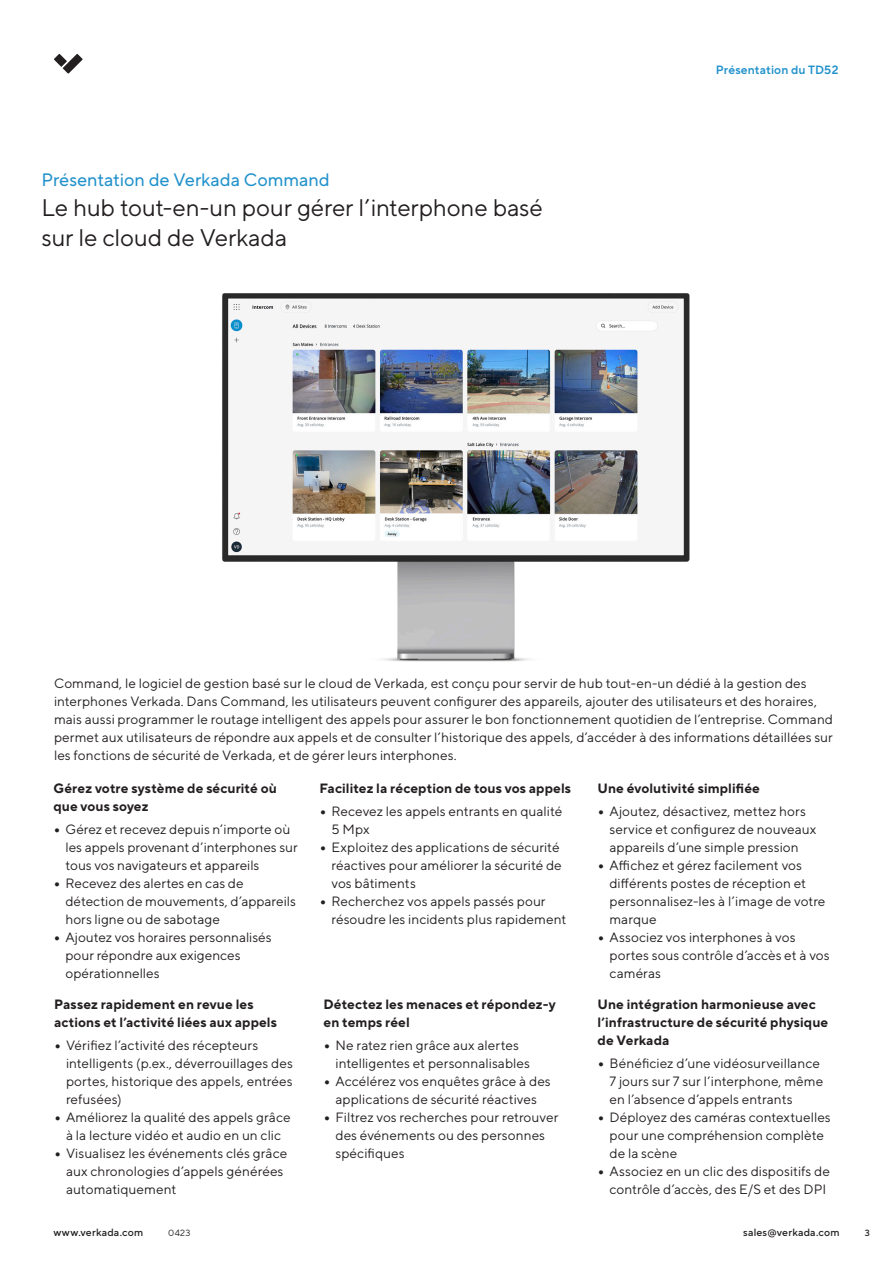
<style>
.page{position:relative;width:893px;height:1263px;background:#fff}
.page>*{position:absolute;margin:0;border:0;box-sizing:border-box;transform-origin:0 0}
.t1{font:24px/30px "TT Norms Pro";letter-spacing:-.005em;color:#231f20}
.t2{font:18px "TT Norms Pro";color:#2292cc}
.t3{font:13.5px/18px "TT Norms Pro";letter-spacing:.005em;color:#231f20}
.Level_3-Body_Title-S{font:700 13.5px/18px "TT Norms Pro";letter-spacing:.01em;color:#231f20}
.t4{font:600 12px "TT Norms Pro";letter-spacing:.01em;color:#2292cc}
.t5{font:500 10.5px "TT Norms Pro";letter-spacing:.02em;color:#231f20}
.t6{font:9px "TT Norms Pro";color:#231f20}
.t7{font:500 9px "TT Norms Pro";color:#231f20}
.s1{font-weight:900}
</style>
<div class="page">
<svg style="left:54px;top:54px;width:29px;height:20px"></svg>
<img style="left:222px;top:293px;width:468px;height:369px">
<p class="t2" style="left:41px;top:167px;width:290px">Présentation de Verkada Command</p>
<p class="t1" style="left:41px;top:191px;width:503px">Le hub tout-en-un pour gérer l’interphone basé sur le cloud de Verkada</p>
<p class="t4" style="left:716px;top:61px;width:124px">Présentation du TD52</p>
<p class="t3" style="left:54px;top:673px;width:780px">Command, le logiciel de gestion basé sur le cloud de Verkada, est conçu pour servir de hub tout-en-un dédié à la gestion des interphones Verkada. Dans Command, les utilisateurs peuvent configurer des appareils, ajouter des utilisateurs et des horaires, mais aussi programmer le routage intelligent des appels pour assurer le bon fonctionnement quotidien de l’entreprise. Command permet aux utilisateurs de répondre aux appels et de consulter l’historique des appels, d’accéder à des informations détaillées sur les fonctions de sécurité de Verkada, et de gérer leurs interphones.</p>
<p class="Level_3-Body_Title-S" style="left:597px;top:778px;width:164px">Une évolutivité simplifiée</p>
<p class="t3" style="left:609px;top:801px;width:208px;text-indent:-12px"><span class="s1">•</span> Ajoutez, désactivez, mettez hors service et configurez de nouveaux appareils d’une simple pression</p>
<p class="t3" style="left:609px;top:855px;width:217px;text-indent:-12px"><span class="s1">•</span> Affichez et gérez facilement vos différents postes de réception et personnalisez-les à l’image de votre marque</p>
<p class="t3" style="left:609px;top:927px;width:222px;text-indent:-12px"><span class="s1">•</span> Associez vos interphones à vos portes sous contrôle d’accès et à vos caméras</p>
<p class="Level_3-Body_Title-S" style="left:53px;top:778px;width:225px">Gérez votre système de sécurité où que vous soyez</p>
<p class="t3" style="left:65px;top:819px;width:234px;text-indent:-12px"><span class="s1">•</span> Gérez et recevez depuis n’importe où les appels provenant d’interphones sur tous vos navigateurs et appareils</p>
<p class="t3" style="left:65px;top:873px;width:232px;text-indent:-12px"><span class="s1">•</span> Recevez des alertes en cas de détection de mouvements, d’appareils hors ligne ou de sabotage</p>
<p class="t3" style="left:65px;top:927px;width:208px;text-indent:-12px"><span class="s1">•</span> Ajoutez vos horaires personnalisés pour répondre aux exigences opérationnelles</p>
<p class="Level_3-Body_Title-S" style="left:54px;top:994px;width:224px">Passez rapidement en revue les actions et l’activité liées aux appels</p>
<p class="t3" style="left:66px;top:1035px;width:228px;text-indent:-12px"><span class="s1">•</span> Vérifiez l’activité des récepteurs intelligents (p.ex., déverrouillages des portes, historique des appels, entrées refusées)</p>
<p class="t3" style="left:54px;top:1107px;width:238px;text-align:center"><span class="s1">•</span> Améliorez la qualité des appels grâce à la lecture vidéo et audio en un clic</p>
<p class="t3" style="left:66px;top:1143px;width:223px;text-indent:-12px"><span class="s1">•</span> Visualisez les événements clés grâce aux chronologies d’appels générées automatiquement</p>
<p class="Level_3-Body_Title-S" style="left:319px;top:778px;width:253px">Facilitez la réception de tous vos appels</p>
<p class="t3" style="left:331px;top:801px;width:232px;text-indent:-12px"><span class="s1">•</span> Recevez les appels entrants en qualité<br>5 Mpx</p>
<p class="t3" style="left:331px;top:837px;width:232px;text-indent:-12px"><span class="s1">•</span> Exploitez des applications de sécurité réactives pour améliorer la sécurité de vos bâtiments</p>
<p class="t3" style="left:331px;top:891px;width:236px;text-indent:-12px"><span class="s1">•</span> Recherchez vos appels passés pour résoudre les incidents plus rapidement</p>
<p class="Level_3-Body_Title-S" style="left:323px;top:994px;width:234px">Détectez les menaces et répondez-y en temps réel</p>
<p class="t3" style="left:335px;top:1035px;width:196px;text-indent:-12px"><span class="s1">•</span> Ne ratez rien grâce aux alertes intelligentes et personnalisables</p>
<p class="t3" style="left:323px;top:1071px;width:229px;text-align:center"><span class="s1">•</span> Accélérez vos enquêtes grâce à des applications de sécurité réactives</p>
<p class="t3" style="left:335px;top:1107px;width:224px;text-indent:-12px"><span class="s1">•</span> Filtrez vos recherches pour retrouver des événements ou des personnes spécifiques</p>
<p class="Level_3-Body_Title-S" style="left:597px;top:994px;width:232px">Une intégration harmonieuse avec l’infrastructure de sécurité physique de Verkada</p>
<p class="t3" style="left:609px;top:1053px;width:215px;text-indent:-12px"><span class="s1">•</span> Bénéficiez d’une vidéosurveillance<br>7 jours sur 7 sur l’interphone, même en l’absence d’appels entrants</p>
<p class="t3" style="left:609px;top:1107px;width:223px;text-indent:-12px"><span class="s1">•</span> Déployez des caméras contextuelles pour une compréhension complète de la scène</p>
<p class="t3" style="left:597px;top:1161px;width:234px;text-align:right"><span class="s1">•</span> Associez en un clic des dispositifs de contrôle d’accès, des E/S et des DPI</p>
<p class="t5" style="left:53px;top:1225px;width:91px">www.verkada.com</p>
<p class="t6" style="left:168px;top:1226px;width:24px">0423</p>
<p class="t5" style="left:743px;top:1225px;width:98px">sales@verkada.com</p>
<p class="t7" style="left:865px;top:1226px;width:7px">3</p>
</div>
